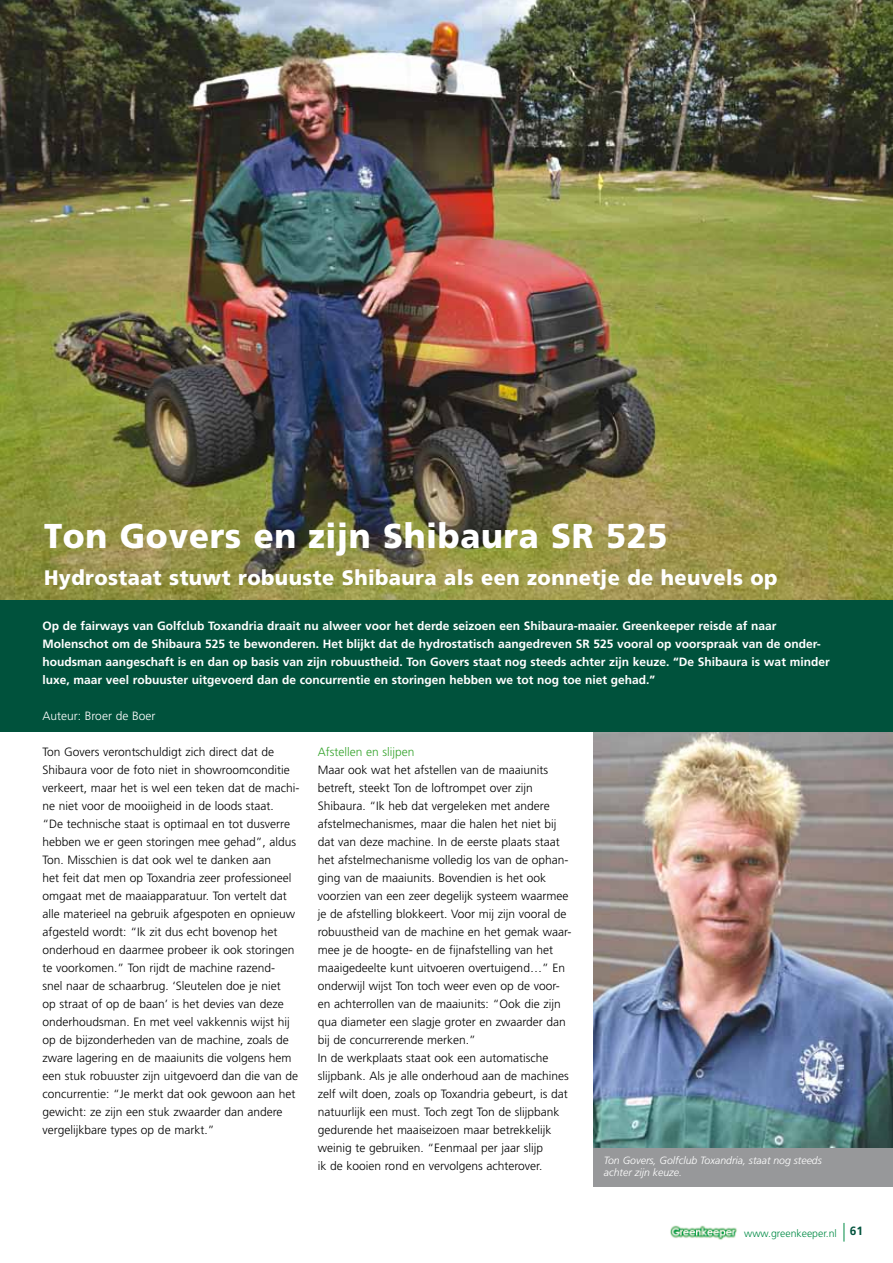
<style>
.page{position:relative;width:893px;height:1263px;background:#fff}
.page>*{position:absolute;margin:0;border:0;box-sizing:border-box;transform-origin:0 0}
.t1{font:900 34.5px "Frutiger";letter-spacing:.02em;color:#fff;scale:.95 1}
.t2{font:900 21px "Frutiger";letter-spacing:.02em;color:#fff;scale:.95 1}
.t3{font:300 12px/18px "Frutiger";color:#000}
.t4{font:700 12px/18px "Frutiger";color:#fff}
.t5{font:300 12px "Frutiger";color:#35a32c}
.t6{font:300 12px "Frutiger";color:#fff}
.t7{font:italic 300 10.5px/12.6px "Frutiger";color:#fff}
.t8{font:300 10.5px "Frutiger";color:#008b45}
.s1{font-weight:700;font-size:12px;color:#00523c}
</style>
<div class="page">
<svg style="left:844px;top:1223px;width:1px;height:18px"></svg>
<img style="left:670px;top:1225px;width:67px;height:15px">
<img style="left:0;top:0;width:893px;height:600px">
<img style="left:593px;top:732px;width:300px;height:416px">
<div style="left:0;top:600px;width:893px;height:132px;background:#00523c"></div>
<div style="left:593px;top:1148px;width:300px;height:38px;background:#97989a"></div>
<h1 class="t1" style="left:44px;top:515px;width:658px">Ton Govers en zijn Shibaura SR 525</h1>
<h2 class="t2" style="left:44px;top:565px;width:774px">Hydrostaat stuwt robuuste Shibaura als een zonnetje de heuvels op</h2>
<p class="t4" style="left:43px;top:617px;width:789px">Op de fairways van Golfclub Toxandria draait nu alweer voor het derde seizoen een Shibaura-maaier. Greenkeeper reisde af naar Molenschot om de Shibaura 525 te bewonderen. Het blijkt dat de hydrostatisch aangedreven SR 525 vooral op voorspraak van de onder&shy;houdsman aangeschaft is en dan op basis van zijn robuustheid. Ton Govers staat nog steeds achter zijn keuze. “De Shibaura is wat minder luxe, maar veel robuuster uitgevoerd dan de concurrentie en storingen hebben we tot nog toe niet gehad.”</p>
<p class="t6" style="left:43px;top:709px;width:114px">Auteur: Broer de Boer</p>
<p class="t3" style="left:43px;top:743px;width:259px">Ton Govers verontschuldigt zich direct dat de Shibaura voor de foto niet in showroomconditie verkeert, maar het is wel een teken dat de machi&shy;ne niet voor de mooiigheid in de loods staat.<br>“De technische staat is optimaal en tot dusverre hebben we er geen storingen mee gehad”, aldus Ton. Misschien is dat ook wel te danken aan<br>het feit dat men op Toxandria zeer professioneel omgaat met de maaiapparatuur. Ton vertelt dat alle materieel na gebruik afgespoten en opnieuw afgesteld wordt: “Ik zit dus echt bovenop het onderhoud en daarmee probeer ik ook storingen te voorkomen.” Ton rijdt de machine razend-<br>snel naar de schaarbrug. ‘Sleutelen doe je niet<br>op straat of op de baan’ is het devies van deze onderhoudsman. En met veel vakkennis wijst hij op de bijzonderheden van de machine, zoals de zware lagering en de maaiunits die volgens hem een stuk robuuster zijn uitgevoerd dan die van de concurrentie: “Je merkt dat ook gewoon aan het gewicht: ze zijn een stuk zwaarder dan andere vergelijkbare types op de markt.”</p>
<p class="t5" style="left:318px;top:745px;width:98px">Afstellen en slijpen</p>
<p class="t3" style="left:318px;top:761px;width:255px">Maar ook wat het afstellen van de maaiunits betreft, steekt Ton de loftrompet over zijn Shibaura. “Ik heb dat vergeleken met andere afstelmechanismes, maar die halen het niet bij dat van deze machine. In de eerste plaats staat het afstelmechanisme volledig los van de ophan&shy;ging van de maaiunits. Bovendien is het ook voorzien van een zeer degelijk systeem waarmee je de afstelling blokkeert. Voor mij zijn vooral de robuustheid van de machine en het gemak waar&shy;mee je de hoogte- en de fijnafstelling van het maaigedeelte kunt uitvoeren overtuigend…” En onderwijl wijst Ton toch weer even op de voor&shy;en achterrollen van de maaiunits: “Ook die zijn qua diameter een slagje groter en zwaarder dan bij de concurrerende merken.”<br>In de werkplaats staat ook een automatische slijpbank. Als je alle onderhoud aan de machines zelf wilt doen, zoals op Toxandria gebeurt, is dat natuurlijk een must. Toch zegt Ton de slijpbank gedurende het maaiseizoen maar betrekkelijk weinig te gebruiken. “Eenmaal per jaar slijp<br>ik de kooien rond en vervolgens achterover.</p>
<p class="t7" style="left:604px;top:1153px;width:220px">Ton Govers, Golfclub Toxandria, staat nog steeds achter zijn keuze.</p>
<p class="t8" style="left:744px;top:1227px;width:121px">www.greenkeeper.nl <span class="s1">61</span></p>
</div>
